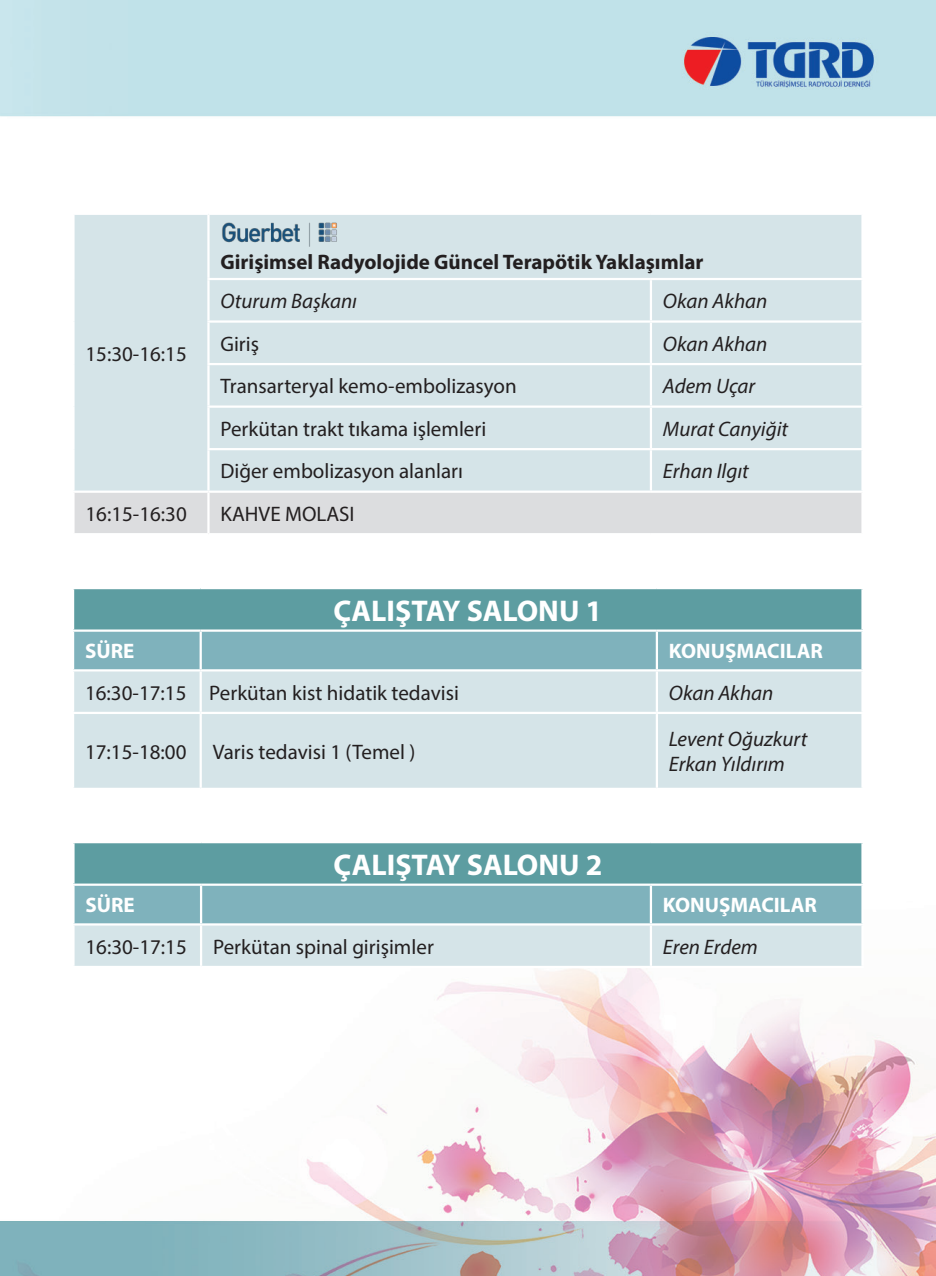
<style>
.page{position:relative;width:936px;height:1276px;background:#fff}
.page>*{position:absolute;margin:0;border:0;box-sizing:border-box;transform-origin:0 0}
.t1{font:700 30px "Myriad Pro";color:#fff}
.t2{font:21px "Myriad Pro";color:#231f20}
.t3{font:italic 21px "Myriad Pro";color:#231f20}
.t4{font:700 21px "Myriad Pro";color:#231f20}
.t5{font:700 21px "Myriad Pro";color:#fff}
</style>
<div class="page">
<img style="left:0;top:0;width:935px;height:1276px">
<div style="left:75px;top:215px;width:786px;height:275px;background:#d5e4e8"></div>
<div style="left:75px;top:493px;width:786px;height:40px;background:#dcdddf"></div>
<hr style="left:72px;top:215px;width:3px;height:64px;background:#fff">
<hr style="left:72px;top:279px;width:3px;height:42px;background:#fff">
<hr style="left:72px;top:321px;width:3px;height:43px;background:#fff">
<hr style="left:72px;top:364px;width:3px;height:42px;background:#fff">
<hr style="left:72px;top:406px;width:3px;height:43px;background:#fff">
<hr style="left:72px;top:449px;width:3px;height:41px;background:#fff">
<hr style="left:207px;top:215px;width:2px;height:63px;background:#fff">
<hr style="left:861px;top:215px;width:2px;height:63px;background:#fff">
<hr style="left:207px;top:280px;width:2px;height:40px;background:#fff">
<hr style="left:207px;top:323px;width:2px;height:40px;background:#fff">
<hr style="left:207px;top:365px;width:2px;height:40px;background:#fff">
<hr style="left:649px;top:280px;width:3px;height:40px;background:#fff">
<hr style="left:649px;top:323px;width:3px;height:40px;background:#fff">
<hr style="left:649px;top:365px;width:3px;height:40px;background:#fff">
<hr style="left:861px;top:280px;width:2px;height:40px;background:#fff">
<hr style="left:861px;top:323px;width:2px;height:40px;background:#fff">
<hr style="left:861px;top:365px;width:2px;height:40px;background:#fff">
<hr style="left:207px;top:408px;width:2px;height:40px;background:#fff">
<hr style="left:649px;top:408px;width:3px;height:40px;background:#fff">
<hr style="left:861px;top:408px;width:2px;height:40px;background:#fff">
<hr style="left:72px;top:213px;width:136px;height:2px;background:#fff">
<hr style="left:208px;top:213px;width:443px;height:2px;background:#fff">
<hr style="left:651px;top:213px;width:212px;height:2px;background:#fff">
<hr style="left:207px;top:278px;width:444px;height:2px;background:#fff">
<hr style="left:207px;top:320px;width:444px;height:3px;background:#fff">
<hr style="left:651px;top:278px;width:212px;height:2px;background:#fff">
<hr style="left:651px;top:320px;width:212px;height:3px;background:#fff">
<hr style="left:207px;top:363px;width:444px;height:2px;background:#fff">
<hr style="left:207px;top:405px;width:444px;height:3px;background:#fff">
<hr style="left:651px;top:363px;width:212px;height:2px;background:#fff">
<hr style="left:651px;top:405px;width:212px;height:3px;background:#fff">
<hr style="left:72px;top:490px;width:136px;height:3px;background:#fff">
<hr style="left:208px;top:490px;width:443px;height:3px;background:#fff">
<hr style="left:651px;top:490px;width:212px;height:3px;background:#fff">
<hr style="left:207px;top:448px;width:444px;height:2px;background:#fff">
<hr style="left:207px;top:450px;width:2px;height:40px;background:#fff">
<hr style="left:651px;top:448px;width:212px;height:2px;background:#fff">
<hr style="left:649px;top:450px;width:3px;height:40px;background:#fff">
<hr style="left:861px;top:450px;width:2px;height:40px;background:#fff">
<hr style="left:72px;top:493px;width:3px;height:40px;background:#fff">
<hr style="left:207px;top:493px;width:2px;height:40px;background:#fff">
<hr style="left:861px;top:493px;width:2px;height:40px;background:#fff">
<hr style="left:72px;top:533px;width:136px;height:2px;background:#fff">
<hr style="left:208px;top:533px;width:443px;height:2px;background:#fff">
<hr style="left:651px;top:533px;width:212px;height:2px;background:#fff">
<div style="left:73px;top:588px;width:789px;height:42px;background:#5d9da1"></div>
<div style="left:74px;top:632px;width:787px;height:37px;background:#7fb2bc"></div>
<div style="left:74px;top:671px;width:787px;height:117px;background:#d5e4e8"></div>
<hr style="left:72px;top:587px;width:129px;height:2px;background:#fff">
<hr style="left:72px;top:589px;width:2px;height:40px;background:#fff">
<hr style="left:201px;top:587px;width:456px;height:2px;background:#fff">
<hr style="left:657px;top:587px;width:206px;height:2px;background:#fff">
<hr style="left:861px;top:589px;width:2px;height:40px;background:#fff">
<hr style="left:72px;top:629px;width:129px;height:3px;background:#fff">
<hr style="left:72px;top:632px;width:2px;height:37px;background:#fff">
<hr style="left:201px;top:629px;width:456px;height:3px;background:#fff">
<hr style="left:199px;top:632px;width:3px;height:37px;background:#fff">
<hr style="left:657px;top:629px;width:206px;height:3px;background:#fff">
<hr style="left:655px;top:632px;width:3px;height:37px;background:#fff">
<hr style="left:861px;top:632px;width:2px;height:37px;background:#fff">
<hr style="left:72px;top:669px;width:129px;height:2px;background:#fff">
<hr style="left:72px;top:671px;width:2px;height:41px;background:#fff">
<hr style="left:201px;top:669px;width:456px;height:2px;background:#fff">
<hr style="left:199px;top:671px;width:3px;height:41px;background:#fff">
<hr style="left:657px;top:669px;width:206px;height:2px;background:#fff">
<hr style="left:655px;top:671px;width:3px;height:41px;background:#fff">
<hr style="left:861px;top:671px;width:2px;height:41px;background:#fff">
<hr style="left:72px;top:712px;width:129px;height:2px;background:#fff">
<hr style="left:72px;top:714px;width:2px;height:74px;background:#fff">
<hr style="left:72px;top:788px;width:129px;height:2px;background:#fff">
<hr style="left:201px;top:788px;width:456px;height:2px;background:#fff">
<hr style="left:657px;top:788px;width:206px;height:2px;background:#fff">
<hr style="left:201px;top:712px;width:456px;height:2px;background:#fff">
<hr style="left:657px;top:712px;width:206px;height:2px;background:#fff">
<hr style="left:199px;top:714px;width:3px;height:74px;background:#fff">
<hr style="left:655px;top:714px;width:3px;height:74px;background:#fff">
<hr style="left:861px;top:714px;width:2px;height:74px;background:#fff">
<div style="left:73px;top:842px;width:789px;height:42px;background:#5d9da1"></div>
<svg style="left:75px;top:886px;width:786px;height:80px;background:#acccd3"></svg>
<hr style="left:72px;top:841px;width:129px;height:2px;background:#fff">
<hr style="left:72px;top:843px;width:3px;height:40px;background:#fff">
<hr style="left:201px;top:841px;width:450px;height:2px;background:#fff">
<hr style="left:651px;top:841px;width:212px;height:2px;background:#fff">
<hr style="left:861px;top:843px;width:2px;height:40px;background:#fff">
<hr style="left:72px;top:883px;width:129px;height:3px;background:#fff">
<hr style="left:72px;top:886px;width:3px;height:37px;background:#fff">
<hr style="left:201px;top:883px;width:450px;height:3px;background:#fff">
<hr style="left:200px;top:886px;width:2px;height:37px;background:#fff">
<hr style="left:651px;top:883px;width:212px;height:3px;background:#fff">
<hr style="left:649px;top:886px;width:3px;height:37px;background:#fff">
<hr style="left:861px;top:886px;width:2px;height:37px;background:#fff">
<hr style="left:72px;top:923px;width:129px;height:2px;background:#fff">
<hr style="left:72px;top:925px;width:3px;height:41px;background:#fff">
<hr style="left:201px;top:923px;width:450px;height:2px;background:#fff">
<hr style="left:200px;top:925px;width:2px;height:41px;background:#fff">
<hr style="left:651px;top:923px;width:212px;height:2px;background:#fff">
<hr style="left:649px;top:925px;width:3px;height:41px;background:#fff">
<hr style="left:861px;top:925px;width:2px;height:41px;background:#fff">
<hr style="left:72px;top:966px;width:129px;height:2px;background:#fff">
<hr style="left:201px;top:966px;width:450px;height:2px;background:#fff">
<hr style="left:651px;top:966px;width:212px;height:2px;background:#fff">
<img style="left:219px;top:218px;width:129px;height:28px">
<p class="t2" style="left:85px;top:341px;width:103px">15:30-16:15</p>
<p class="t4" style="left:220px;top:248px;width:484px">Girişimsel Radyolojide Güncel Terapötik Yaklaşımlar</p>
<p class="t3" style="left:220px;top:288px;width:138px">Oturum Başkanı</p>
<p class="t3" style="left:663px;top:288px;width:106px">Okan Akhan</p>
<p class="t2" style="left:220px;top:331px;width:40px">Giriş</p>
<p class="t3" style="left:663px;top:331px;width:106px">Okan Akhan</p>
<p class="t2" style="left:220px;top:373px;width:298px">Transarteryal kemo-embolizasyon</p>
<p class="t3" style="left:663px;top:373px;width:94px">Adem Uçar</p>
<p class="t2" style="left:220px;top:416px;width:267px">Perkütan trakt tıkama işlemleri</p>
<p class="t3" style="left:663px;top:416px;width:127px">Murat Canyiğit</p>
<p class="t2" style="left:220px;top:458px;width:244px">Diğer embolizasyon alanları</p>
<p class="t3" style="left:663px;top:458px;width:87px">Erhan Ilgıt</p>
<p class="t2" style="left:85px;top:501px;width:103px">16:15-16:30</p>
<p class="t2" style="left:220px;top:501px;width:136px">KAHVE MOLASI</p>
<p class="t1" style="left:333px;top:591px;width:270px">ÇALIŞTAY SALONU 1</p>
<p class="t5" style="left:85px;top:637px;width:51px">SÜRE</p>
<p class="t5" style="left:669px;top:637px;width:155px">KONUŞMACILAR</p>
<p class="t2" style="left:85px;top:679px;width:103px">16:30-17:15</p>
<p class="t2" style="left:209px;top:679px;width:251px">Perkütan kist hidatik tedavisi</p>
<p class="t3" style="left:669px;top:679px;width:106px">Okan Akhan</p>
<p class="t2" style="left:85px;top:739px;width:103px">17:15-18:00</p>
<p class="t2" style="left:213px;top:739px;width:204px">Varis tedavisi 1 (Temel )</p>
<p class="t1" style="left:333px;top:845px;width:270px">ÇALIŞTAY SALONU 2</p>
<p class="t3" style="left:669px;top:726px;width:140px">Levent Oğuzkurt</p>
<p class="t3" style="left:669px;top:751px;width:117px">Erkan Yıldırım</p>
<p class="t5" style="left:85px;top:891px;width:51px">SÜRE</p>
<p class="t5" style="left:663px;top:891px;width:155px">KONUŞMACILAR</p>
<p class="t2" style="left:85px;top:933px;width:103px">16:30-17:15</p>
<p class="t2" style="left:213px;top:933px;width:222px">Perkütan spinal girişimler</p>
<p class="t3" style="left:663px;top:933px;width:96px">Eren Erdem</p>
</div>
